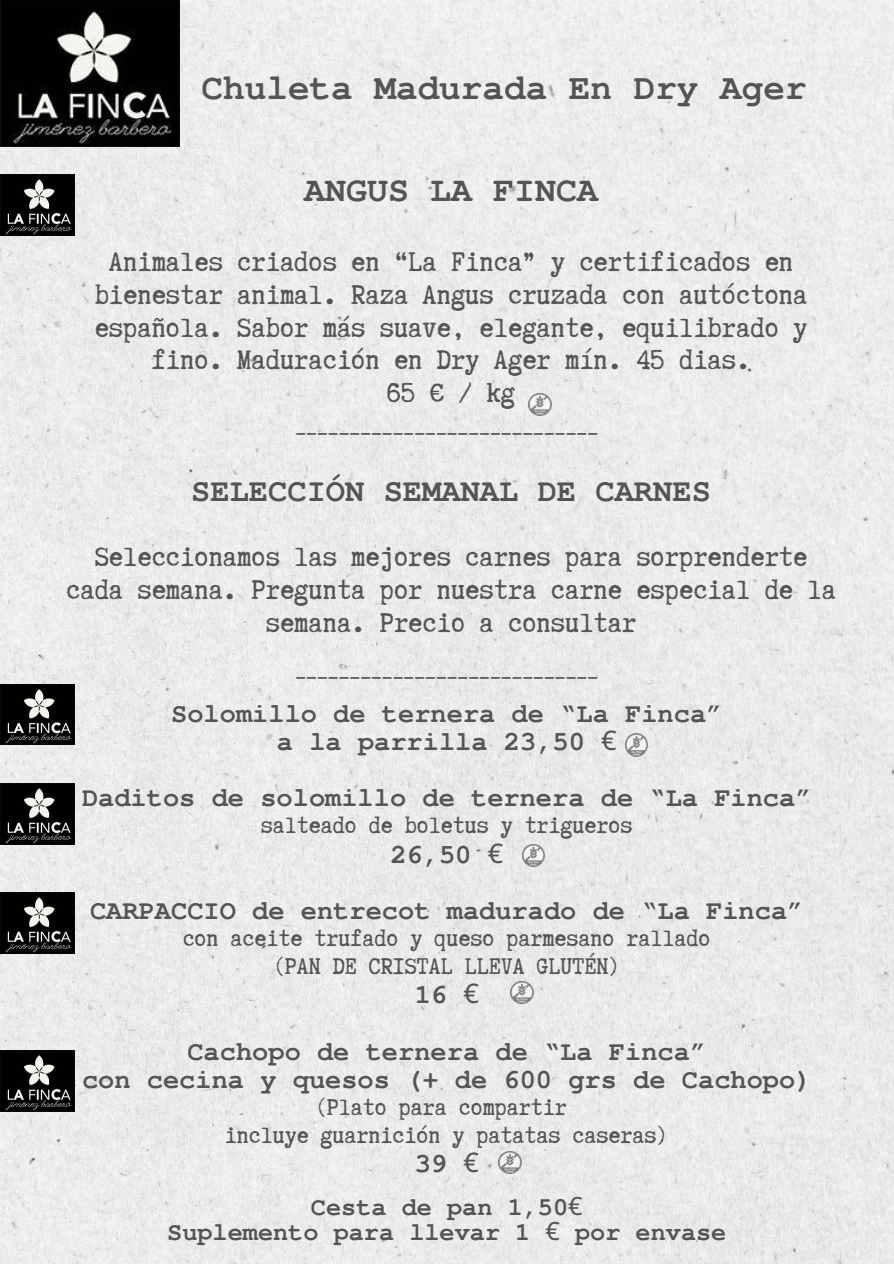
<style>
.page{position:relative;width:894px;height:1264px;background:#fff}
.page>*{position:absolute;margin:0;border:0;box-sizing:border-box;transform-origin:0 0}
.t1{font:700 36px "Tlwg Typewriter";color:#545454}
.t2{font:700 34.95px "Tlwg Typewriter";color:#545454}
.t3{font:32.1px/32.8px "Truetypewriter Polygl OTT";color:#545454;text-align:center}
.t4{font:700 32.1px "Tlwg Typewriter";color:#545454}
.t5{font:700 27px/56.2px "Tlwg Typewriter";color:#545454;text-align:center}
.t6{font:27px/28.2px "Truetypewriter Polygl OTT";color:#545454;text-align:center}
.t7{font:700 25.2px/25.2px "Tlwg Typewriter";color:#545454;text-align:center}
.t8{font:700 18px "Tlwg Typewriter";color:#545454}
.s1{font-family:"Noto Sans";font-weight:400}
</style>
<div class="page">
<div style="left:0;top:0;width:893px;height:1263px;background:#ebebeb"></div>
<img style="left:522px;top:844px;width:22px;height:23px">
<img style="left:510px;top:981px;width:23px;height:22px">
<img style="left:625px;top:733px;width:22px;height:23px">
<img style="left:0;top:0;width:179px;height:146px">
<img style="left:0;top:684px;width:74px;height:61px">
<img style="left:0;top:783px;width:74px;height:61px">
<img style="left:0;top:892px;width:74px;height:61px">
<img style="left:0;top:1050px;width:74px;height:61px">
<img style="left:0;top:174px;width:74px;height:61px">
<img style="left:528px;top:393px;width:23px;height:22px">
<img style="left:498px;top:1151px;width:23px;height:22px">
<p class="t1" style="left:201px;top:65px;width:606px">Chuleta Madurada En Dry Ager</p>
<p class="t2" style="left:304px;top:168px;width:295px">ANGUS LA FINCA</p>
<p class="t3" style="left:95px;top:245px;width:714px">Animales criados en “La Finca” y certificados en bienestar animal. Raza Angus cruzada con autóctona española. Sabor más suave, elegante, equilibrado y fino. Maduración en Dry Ager mín. 45 dias.<br>65€/kg</p>
<p class="t8" style="left:295px;top:422px;width:304px">----------------------------</p>
<p class="t4" style="left:191px;top:470px;width:521px">SELECCIÓN SEMANAL DE CARNES</p>
<p class="t3" style="left:66px;top:540px;width:771px">Seleccionamos las mejores carnes para sorprenderte cada semana. Pregunta por nuestra carne especial de la semana. Precio a consultar</p>
<p class="t8" style="left:295px;top:665px;width:304px">----------------------------</p>
<p class="t5" style="left:171px;top:700px;width:552px;line-height:28.2px">Solomillo de ternera de “La Finca” a la parrilla 23,50 <span class="s1">€</span></p>
<p class="t5" style="left:82px;top:770px;width:730px">Daditos de solomillo de ternera de “La Finca”</p>
<p class="t6" style="left:260px;top:811px;width:373px">salteado de boletus y trigueros</p>
<p class="t5" style="left:90px;top:826px;width:714px">26,50 <span class="s1">€<br></span>CARPACCIO de entrecot madurado de “La Finca”</p>
<p class="t6" style="left:183px;top:923px;width:529px">con aceite trufado y queso parmesano rallado (PAN DE CRISTAL LLEVA GLUTÉN)</p>
<p class="t5" style="left:187px;top:967px;width:520px">16 <span class="s1">€<br></span>Cachopo de ternera de “La Finca”</p>
<p class="t5" style="left:82px;top:1051px;width:730px">con cecina y quesos (+ de 600 grs de Cachopo)</p>
<p class="t6" style="left:224px;top:1092px;width:445px">(Plato para compartir<br>incluye guarnición y patatas caseras)</p>
<p class="t5" style="left:414px;top:1136px;width:66px">39 <span class="s1">€</span></p>
<p class="t7" style="left:167px;top:1194px;width:560px">Cesta de pan 1,50<span class="s1">€<br></span>Suplemento para llevar 1 <span class="s1">€</span> por envase</p>
</div>
